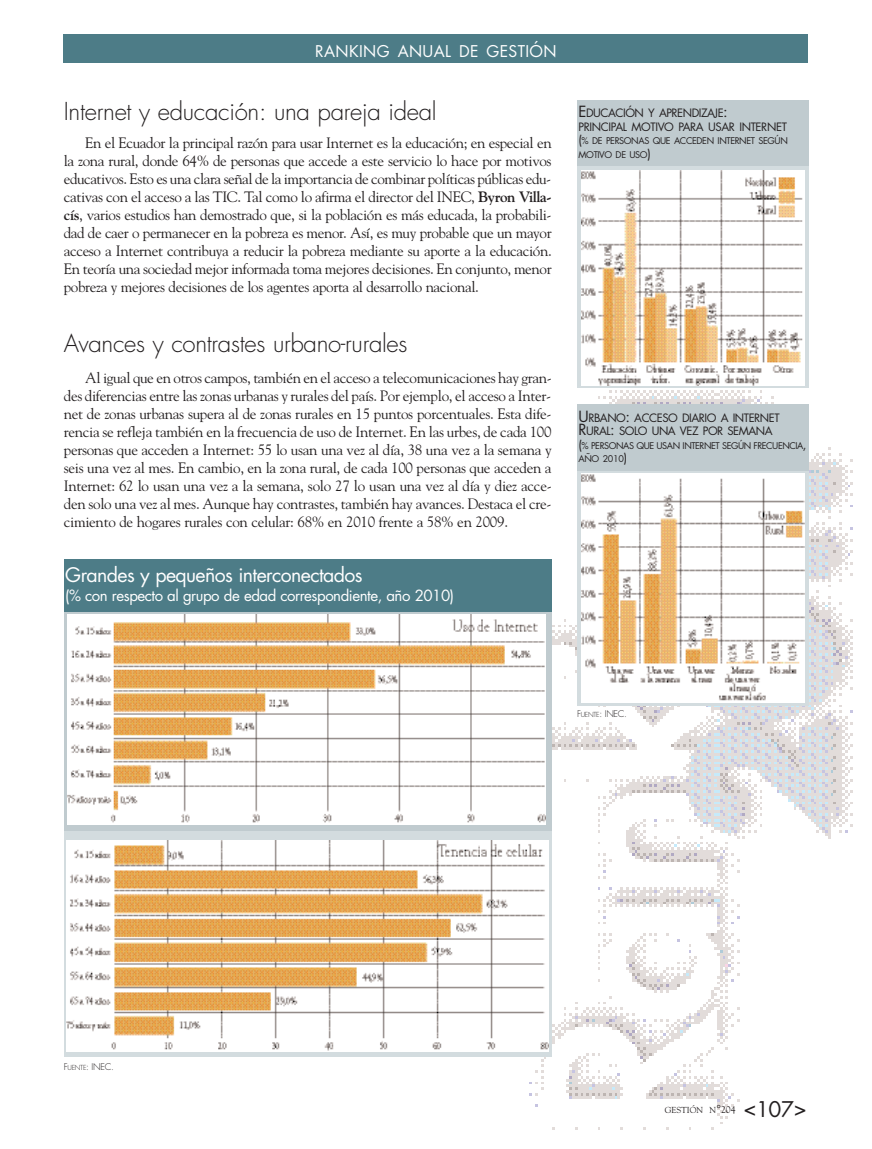
<style>
.page{position:relative;width:872px;height:1149px;background:#fff}
.page>*{position:absolute;margin:0;border:0;box-sizing:border-box;transform-origin:0 0}
.t1{font:300 24px "Futura";letter-spacing:-.015em;color:#231f20}
.t2{font:19.5px "Futura";letter-spacing:-.03em;color:#fff}
.t3{font:15.75px "Futura";letter-spacing:.025em;color:#fff}
.t4{font:15px/18px "Goudy Std";letter-spacing:-.02em;color:#231f20;text-align:justify}
.t5{font:15px "Futura";letter-spacing:-.03em;color:#fff}
.t6{font:11.25px/13.5px "Futura";letter-spacing:-.04em;color:#231f20}
.t7{font:9px/13.5px "Futura";letter-spacing:-.04em;color:#231f20}
.t8{font:300 9px "Futura";letter-spacing:-.03em;color:#231f20}
.t9{font:8.7px "Goudy Std";color:#231f20}
.s1{font-weight:700}
.s2{font-size:15px}
.s3{font-size:12px}
.s4{font-size:6.75px}
.s5{font-size:11.55px}
.s6{font-size:9.75px}
.s7{font-family:"Futura";font-size:21px}
</style>
<div class="page">
<img style="left:431px;top:296px;width:422px;height:834px">
<div style="left:64px;top:34px;width:744px;height:29px;background:#4d7c87"></div>
<svg style="left:64px;top:830px;width:487px;height:226px;background:#d5dde0"></svg>
<img style="left:66px;top:840px;width:482px;height:211px">
<div style="left:577px;top:100px;width:231px;height:69px;background:#c0cbcf"></div>
<svg style="left:577px;top:166px;width:231px;height:222px;fill:#d3dcdf"></svg>
<img style="left:581px;top:171px;width:223px;height:214px">
<div style="left:577px;top:404px;width:231px;height:70px;background:#c0cbcf"></div>
<svg style="left:577px;top:471px;width:231px;height:234px;background:#d9e1e3"></svg>
<img style="left:581px;top:473px;width:223px;height:229px">
<svg style="left:64px;top:611px;width:487px;height:219px;background:#c0ccd0"></svg>
<img style="left:68px;top:614px;width:477px;height:210px">
<div style="left:64px;top:559px;width:487px;height:52px;background:#4d7c87"></div>
<p class="t3" style="left:315px;top:40px;width:243px">RANKING ANUAL DE GESTIÓN</p>
<h1 class="t1" style="left:64px;top:96px;width:374px">Internet y educación: una pareja ideal</h1>
<p class="t4" style="left:64px;top:134px;width:489px;text-indent:21px">En el Ecuador la principal razón para usar Internet es la educación; en especial en la zona rural, donde 64% de personas que accede a este servicio lo hace por motivos educativos. Esto es una clara señal de la importancia de combinar políticas públicas edu&shy;cativas con el acceso a las TIC. Tal como lo afirma el director del INEC, <span class="s1">Byron Villa&shy;cís</span>, varios estudios han demostrado que, si la población es más educada, la probabili&shy;dad de caer o permanecer en la pobreza es menor. Así, es muy probable que un mayor acceso a Internet contribuya a reducir la pobreza mediante su aporte a la educación.<br>En teoría una sociedad mejor informada toma mejores decisiones. En conjunto, menor pobreza y mejores decisiones de los agentes aporta al desarrollo nacional.</p>
<h1 class="t1" style="left:64px;top:328px;width:345px">Avances y contrastes urbano-rurales</h1>
<p class="t4" style="left:64px;top:368px;width:489px;text-indent:21px">Al igual que en otros campos, también en el acceso a telecomunicaciones hay gran&shy;des diferencias entre las zonas urbanas y rurales del país. Por ejemplo, el acceso a Inter&shy;net de zonas urbanas supera al de zonas rurales en 15 puntos porcentuales. Esta dife&shy;rencia se refleja también en la frecuencia de uso de Internet. En las urbes, de cada 100 personas que acceden a Internet: 55 lo usan una vez al día, 38 una vez a la semana y seis una vez al mes. En cambio, en la zona rural, de cada 100 personas que acceden a Internet: 62 lo usan una vez a la semana, solo 27 lo usan una vez al día y diez acce&shy;den solo una vez al mes. Aunque hay contrastes, también hay avances. Destaca el cre&shy;cimiento de hogares rurales con celular: 68% en 2010 frente a 58% en 2009.</p>
<h2 class="t2" style="left:65px;top:561px;width:299px">Grandes y pequeños interconectados</h2>
<p class="t5" style="left:65px;top:585px;width:390px">(% con respecto al grupo de edad correspondiente, año 2010)</p>
<p class="t6" style="left:578px;top:106px;width:210px"><span class="s2">E</span>DUCACIÓN Y APRENDIZAJE<span class="s2">:<br></span>PRINCIPAL MOTIVO PARA USAR INTERNET</p>
<p class="t7" style="left:578px;top:134px;width:211px"><span class="s3">(</span>% DE PERSONAS QUE ACCEDEN INTERNET SEGÚN<br>MOTIVO DE USO<span class="s3">)</span></p>
<p class="t6" style="left:578px;top:410px;width:202px"><span class="s2">U</span>RBANO<span class="s2">:</span> ACCESO DIARIO A INTERNET<br><span class="s2">R</span>URAL<span class="s2">:</span> SOLO UNA VEZ POR SEMANA</p>
<p class="t7" style="left:578px;top:438px;width:230px"><span class="s3">(</span>% PERSONAS QUE USAN INTERNET SEGÚN FRECUENCIA<span class="s3">,<br></span>AÑO 2010<span class="s3">)</span></p>
<p class="t8" style="left:577px;top:707px;width:52px">F<span class="s4">UENTE</span>: INEC.</p>
<p class="t8" style="left:64px;top:1060px;width:52px">F<span class="s4">UENTE</span>: INEC.</p>
<p class="t9" style="left:665px;top:1104px;width:143px">GESTIÓN N<span class="s5">°</span><span class="s6">204</span> <span class="s7">&lt;107&gt;</span></p>
</div>
